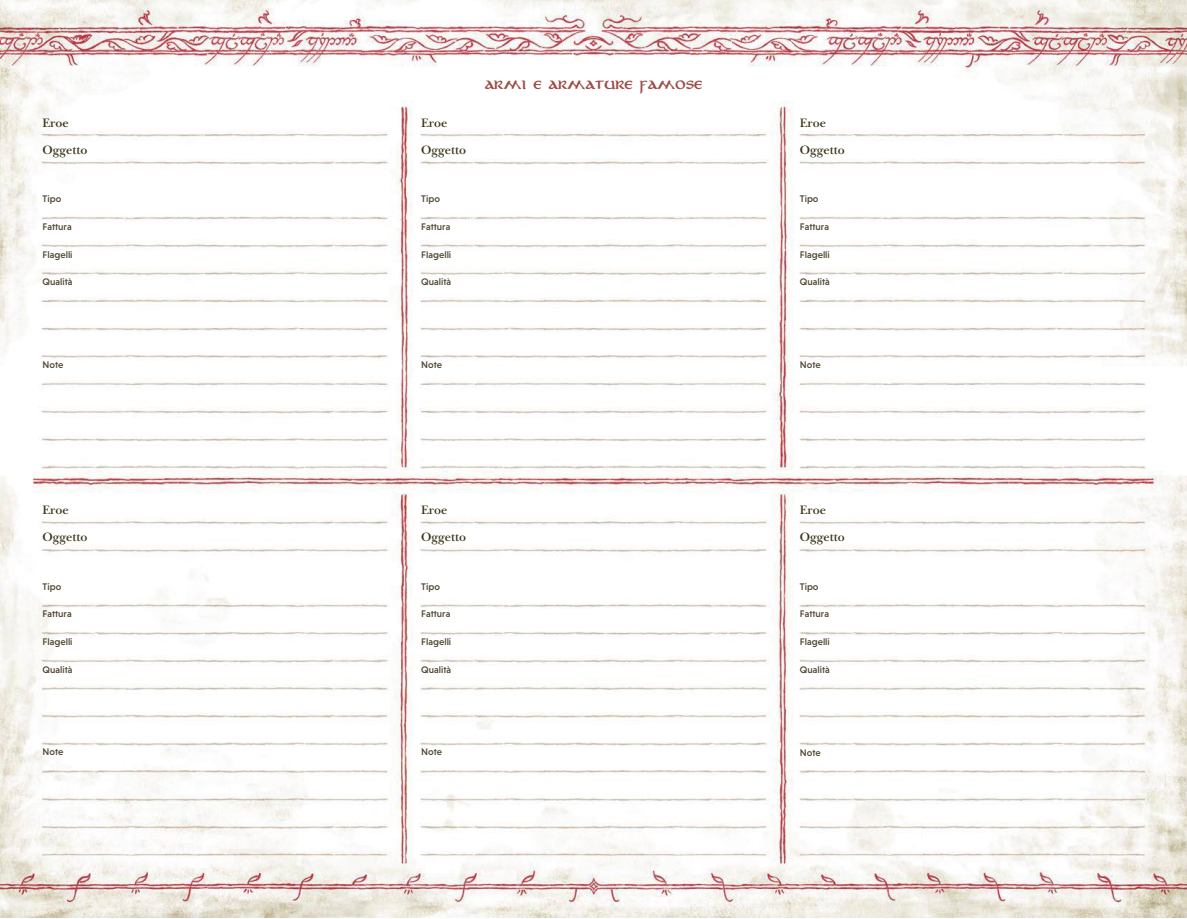
<style>
.page{position:relative;width:1187px;height:919px;background:#fff}
.page>*{position:absolute;margin:0;border:0;box-sizing:border-box;transform-origin:0 0}
.t1{font:700 13.5px "Aniron";letter-spacing:-.05em;color:#9d4b44}
.t2{font:600 12.75px/27.6px "New Baskerville ITC Pro";color:#3b3419}
.t3{font:500 9.75px "Niveau Grotesk";color:#514833}
</style>
<div class="page">
<img style="left:0;top:0;width:1186px;height:917px">
<h1 class="t1" style="left:485px;top:76px;width:220px">ARMI E ARMATURE FAMOSE</h1>
<h2 class="t2" style="left:43px;top:109px;width:46px">Eroe<br>Oggetto</h2>
<h2 class="t2" style="left:421px;top:109px;width:46px">Eroe<br>Oggetto</h2>
<h2 class="t2" style="left:799px;top:109px;width:46px">Eroe<br>Oggetto</h2>
<p class="t3" style="left:43px;top:193px;width:20px">Tipo</p>
<p class="t3" style="left:43px;top:221px;width:31px">Fattura</p>
<p class="t3" style="left:43px;top:249px;width:32px">Flagelli</p>
<p class="t3" style="left:43px;top:276px;width:32px">Qualità</p>
<p class="t3" style="left:43px;top:359px;width:22px">Note</p>
<p class="t3" style="left:421px;top:193px;width:20px">Tipo</p>
<p class="t3" style="left:421px;top:221px;width:31px">Fattura</p>
<p class="t3" style="left:421px;top:249px;width:32px">Flagelli</p>
<p class="t3" style="left:421px;top:276px;width:32px">Qualità</p>
<p class="t3" style="left:421px;top:359px;width:22px">Note</p>
<p class="t3" style="left:799px;top:193px;width:20px">Tipo</p>
<p class="t3" style="left:799px;top:221px;width:31px">Fattura</p>
<p class="t3" style="left:799px;top:249px;width:32px">Flagelli</p>
<p class="t3" style="left:799px;top:276px;width:32px">Qualità</p>
<p class="t3" style="left:799px;top:359px;width:22px">Note</p>
<h2 class="t2" style="left:43px;top:496px;width:46px">Eroe<br>Oggetto</h2>
<h2 class="t2" style="left:421px;top:496px;width:46px">Eroe<br>Oggetto</h2>
<h2 class="t2" style="left:799px;top:496px;width:46px">Eroe<br>Oggetto</h2>
<p class="t3" style="left:43px;top:580px;width:20px">Tipo</p>
<p class="t3" style="left:43px;top:608px;width:31px">Fattura</p>
<p class="t3" style="left:43px;top:636px;width:32px">Flagelli</p>
<p class="t3" style="left:43px;top:663px;width:32px">Qualità</p>
<p class="t3" style="left:43px;top:746px;width:22px">Note</p>
<p class="t3" style="left:421px;top:580px;width:20px">Tipo</p>
<p class="t3" style="left:421px;top:608px;width:31px">Fattura</p>
<p class="t3" style="left:421px;top:636px;width:32px">Flagelli</p>
<p class="t3" style="left:421px;top:663px;width:32px">Qualità</p>
<p class="t3" style="left:421px;top:746px;width:22px">Note</p>
<p class="t3" style="left:799px;top:580px;width:20px">Tipo</p>
<p class="t3" style="left:799px;top:608px;width:31px">Fattura</p>
<p class="t3" style="left:799px;top:636px;width:32px">Flagelli</p>
<p class="t3" style="left:799px;top:663px;width:32px">Qualità</p>
<p class="t3" style="left:799px;top:746px;width:22px">Note</p>
</div>
